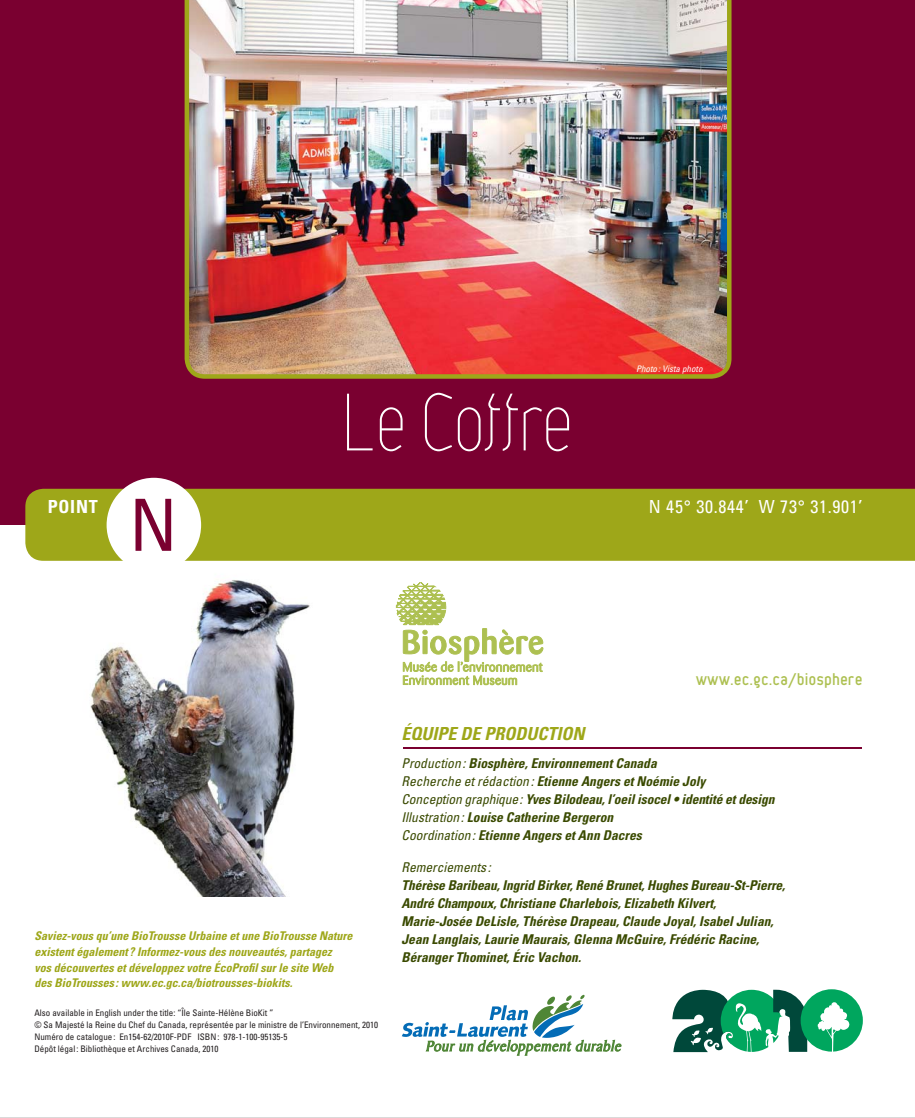
<style>
.page{position:relative;width:915px;height:1118px;background:#fff}
.page>*{position:absolute;margin:0;border:0;box-sizing:border-box;transform-origin:0 0}
.t1{font:100 72px "Blys";letter-spacing:-.04em;color:#fff}
.t2{font:condensed 72px "Univers";color:#7a0030}
.t3{font:condensed 18px "Univers";letter-spacing:.04em;color:#fff}
.t4{font:italic 700 condensed 18px "Univers";color:#9ea719}
.t5{font:700 condensed 18px "Univers";letter-spacing:.04em;color:#fff}
.t6{font:500 15px "Blys";color:#adc051}
.t7{font:italic 700 condensed 13.5px/18px "Univers";color:#3a4a00}
.t8{font:italic condensed 13.5px "Univers";color:#3a4a00}
.t9{font:italic 700 condensed 12px/15.8px "Univers";color:#9ea719}
.t10{font:condensed 9px/12px "Univers";color:#231f20}
.t11{font:italic condensed 9px "Univers";color:#fff}
.s1{font-weight:400}
</style>
<div class="page">
<img style="left:0;top:0;width:915px;height:1056px">
<h2 class="t5" style="left:48px;top:499px;width:51px">POINT</h2>
<h1 class="t2" style="left:129px;top:499px;width:50px">N</h1>
<h1 class="t1" style="left:342px;top:390px;width:234px">Le Coffre</h1>
<p class="t11" style="left:636px;top:365px;width:68px">Photo : Vista photo</p>
<h2 class="t3" style="left:649px;top:499px;width:215px">N 45° 30.844’ W 73° 31.901’</h2>
<h2 class="t3" style="left:683px;top:499px;width:180px">N45 31.105 W73 32.009</h2>
<p class="t6" style="left:696px;top:672px;width:168px">www.ec.gc.ca/biosphere</p>
<p class="t9" style="left:34px;top:929px;width:320px">Saviez-vous qu’une BioTrousse Urbaine et une BioTrousse Nature existent également ? Informez-vous des nouveautés, partagez<br>vos découvertes et développez votre ÉcoProfil sur le site Web des BioTrousses : www.ec.gc.ca/biotrousses-biokits.</p>
<p class="t10" style="left:34px;top:1007px;width:345px">Also available in English under the title: “Île Sainte-Hélène BioKit ”<br>© Sa Majesté la Reine du Chef du Canada, représentée par le ministre de l’Environnement, 2010<br>Numéro de catalogue : En154-62/2010F-PDF ISBN : 978-1-100-95135-5<br>Dépôt légal : Bibliothèque et Archives Canada, 2010</p>
<h2 class="t4" style="left:401px;top:726px;width:185px">ÉQUIPE DE PRODUCTION</h2>
<p class="t7" style="left:401px;top:755px;width:374px"><span class="s1">Production :</span> Biosphère, Environnement Canada<br><span class="s1">Recherche et rédaction :</span> Etienne Angers et Noémie Joly<br><span class="s1">Conception graphique :</span> Yves Bilodeau, l’oeil isocel • identité et design <span class="s1">Illustration :</span> Louise Catherine Bergeron<br><span class="s1">Coordination :</span> Etienne Angers et Ann Dacres</p>
<p class="t8" style="left:401px;top:862px;width:91px">Remerciements :</p>
<p class="t7" style="left:401px;top:877px;width:385px">Thérèse Baribeau, Ingrid Birker, René Brunet, Hughes Bureau-St-Pierre, André Champoux, Christiane Charlebois, Elizabeth Kilvert, Marie-Josée DeLisle, Thérèse Drapeau, Claude Joyal, Isabel Julian, Jean Langlais, Laurie Maurais, Glenna McGuire, Frédéric Racine, Béranger Thominet, Éric Vachon.</p>
</div>
